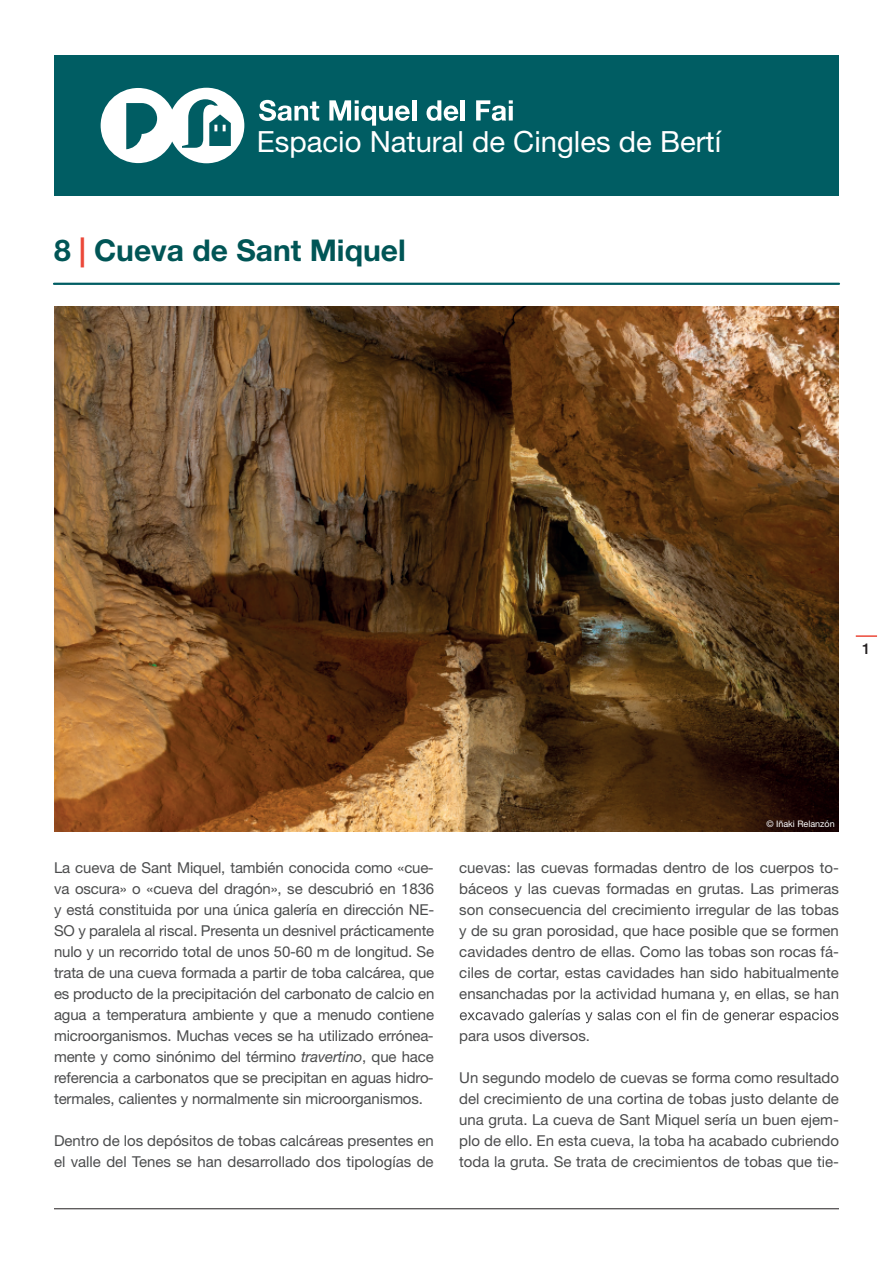
<style>
.page{position:relative;width:893px;height:1263px;background:#fff}
.page>*{position:absolute;margin:0;border:0;box-sizing:border-box;transform-origin:0 0}
.t1{font:700 30px "Helvetica Neue LT Std";color:#005556}
.t2{font:29.25px "Helvetica Neue LT Std";color:#fff}
.t3{font:15px/21px "Helvetica Neue LT Std";color:#4b4c4d;text-align:justify}
.t4{font:500 15px "Helvetica Neue LT Std";color:#231f20}
.t5{font:9px "Helvetica Neue LT Std";color:#fff}
.s1{color:#eb4839}
.s2{font-style:italic}
</style>
<div class="page">
<hr style="left:54px;top:1208px;width:785px;height:1px;background:#231f20">
<div style="left:54px;top:55px;width:785px;height:141px;background:#005d63"></div>
<svg style="left:101px;top:88px;width:143px;height:75px"></svg>
<svg style="left:259px;top:100px;width:60px;height:21px"></svg>
<svg style="left:329px;top:100px;width:81px;height:26px"></svg>
<hr style="left:412px;top:100px;width:4px;height:20px;background:#fff">
<svg style="left:426px;top:100px;width:32px;height:21px"></svg>
<hr style="left:461px;top:100px;width:4px;height:20px;background:#fff">
<svg style="left:476px;top:100px;width:37px;height:21px"></svg>
<svg style="left:509px;top:106px;width:4px;height:14px"></svg>
<hr style="left:856px;top:635px;width:21px;height:2px;background:#eb4839">
<img style="left:54px;top:306px;width:785px;height:525px">
<svg style="left:460px;top:1009px;width:378px;height:14px"></svg>
<hr style="left:54px;top:283px;width:785px;height:2px;background:#005d63">
<h2 class="t2" style="left:257px;top:124px;width:466px">Espacio Natural de Cingles de Bertí</h2>
<h1 class="t1" style="left:54px;top:231px;width:353px">8 <span class="s1">|</span> Cueva de Sant Miquel</h1>
<p class="t4" style="left:862px;top:640px;width:10px">1</p>
<p class="t3" style="left:54px;top:857px;width:382px">La cueva de Sant Miquel, también conocida como «cue&shy;va oscura» o «cueva del dragón», se descubrió en 1836 y está constituida por una única galería en dirección NE-SO y paralela al riscal. Presenta un desnivel prácticamente nulo y un recorrido total de unos 50-60 m de longitud. Se trata de una cueva formada a partir de toba calcárea, que es producto de la precipitación del carbonato de calcio en agua a temperatura ambiente y que a menudo contiene microorganismos. Muchas veces se ha utilizado errónea&shy;mente y como sinónimo del término <span class="s2">travertino</span>, que hace referencia a carbonatos que se precipitan en aguas hidro&shy;termales, calientes y normalmente sin microorganismos.</p>
<p class="t3" style="left:54px;top:1130px;width:381px">Dentro de los depósitos de tobas calcáreas presentes en el valle del Tenes se han desarrollado dos tipologías de</p>
<p class="t5" style="left:766px;top:818px;width:70px">© Iñaki Relanzón</p>
<p class="t3" style="left:459px;top:857px;width:381px">cuevas: las cuevas formadas dentro de los cuerpos to&shy;báceos y las cuevas formadas en grutas. Las primeras son consecuencia del crecimiento irregular de las tobas y de su gran porosidad, que hace posible que se formen cavidades dentro de ellas. Como las tobas son rocas fá&shy;ciles de cortar, estas cavidades han sido habitualmente ensanchadas por la actividad humana y, en ellas, se han</p>
<p class="t3" style="left:459px;top:1025px;width:132px">para usos diversos.</p>
<p class="t3" style="left:459px;top:1067px;width:381px">Un segundo modelo de cuevas se forma como resultado del crecimiento de una cortina de tobas justo delante de una gruta. La cueva de Sant Miquel sería un buen ejem&shy;plo de ello. En esta cueva, la toba ha acabado cubriendo toda la gruta. Se trata de crecimientos de tobas que tie-</p>
</div>
